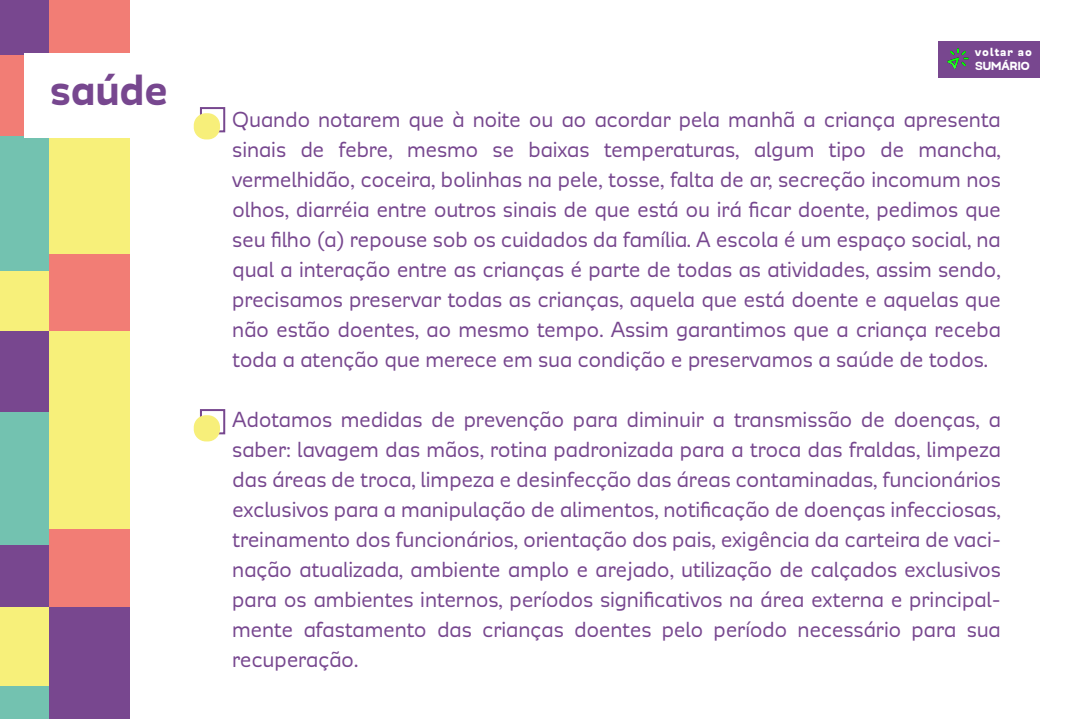
<style>
.page{position:relative;width:1080px;height:720px;background:#fff}
.page>*{position:absolute;margin:0;border:0;box-sizing:border-box;transform-origin:0 0}
.t1{font:800 50px "Modernica";letter-spacing:-.01em;color:#77478f}
.t2{font:25px/30px "Modernica";letter-spacing:-.015em;color:#77478f;text-align:justify}
.t3{font:900 13.5px/14px "Modernica";letter-spacing:.04em;color:#fff}
</style>
<div class="page">
<div style="left:49px;top:55px;width:81px;height:199px;background:#f7f07a"></div>
<div style="left:49px;top:0;width:81px;height:55px;background:#f27d75"></div>
<div style="left:0;top:135px;width:49px;height:136px;background:#73c2b0"></div>
<div style="left:0;top:0;width:49px;height:55px;background:#78478f"></div>
<div style="left:0;top:55px;width:49px;height:80px;background:#f27d75"></div>
<div style="left:49px;top:254px;width:81px;height:77px;background:#f27d75"></div>
<div style="left:0;top:271px;width:49px;height:60px;background:#f7f07a"></div>
<div style="left:49px;top:331px;width:81px;height:199px;background:#f7f07a"></div>
<div style="left:0;top:331px;width:49px;height:82px;background:#78478f"></div>
<div style="left:0;top:413px;width:49px;height:133px;background:#73c2b0"></div>
<div style="left:49px;top:530px;width:81px;height:77px;background:#f27d75"></div>
<div style="left:0;top:546px;width:49px;height:61px;background:#78478f"></div>
<div style="left:0;top:607px;width:49px;height:79px;background:#f7f07a"></div>
<div style="left:0;top:686px;width:49px;height:33px;background:#73c2b0"></div>
<div style="left:49px;top:607px;width:81px;height:112px;background:#78478f"></div>
<div style="left:24px;top:53px;width:224px;height:84px;background:#fff"></div>
<div style="left:200px;top:107px;width:25px;height:25px;border:2px solid #77478f"></div>
<div style="left:194px;top:113px;width:26px;height:26px;background:#f7ef7a;border-radius:12px"></div>
<div style="left:200px;top:409px;width:25px;height:25px;border:2px solid #77478f"></div>
<div style="left:194px;top:415px;width:26px;height:26px;background:#f7ef7a;border-radius:12px"></div>
<div style="left:939px;top:41px;width:101px;height:37px;background:#78478f"></div>
<svg style="left:938px;top:41px;width:31px;height:30px"></svg>
<h1 class="t1" style="left:50px;top:67px;width:120px">saúde</h1>
<p class="t3" style="left:975px;top:45px;width:59px">voltar ao<br>SUMÁRIO</p>
<p class="t2" style="left:232px;top:106px;width:770px">Quando notarem que à noite ou ao acordar pela manhã a criança apresenta sinais de febre, mesmo se baixas temperaturas, algum tipo de mancha, vermelhidão, coceira, bolinhas na pele, tosse, falta de ar, secreção incomum nos olhos, diarréia entre outros sinais de que está ou irá ficar doente, pedimos que seu filho (a) repouse sob os cuidados da família. A escola é um espaço social, na qual a interação entre as crianças é parte de todas as atividades, assim sendo, precisamos preservar todas as crianças, aquela que está doente e aquelas que não estão doentes, ao mesmo tempo. Assim garantimos que a criança receba toda a atenção que merece em sua condição e preservamos a saúde de todos.</p>
<p class="t2" style="left:232px;top:406px;width:770px">Adotamos medidas de prevenção para diminuir a transmissão de doenças, a saber: lavagem das mãos, rotina padronizada para a troca das fraldas, limpeza das áreas de troca, limpeza e desinfecção das áreas contaminadas, funcionários exclusivos para a manipulação de alimentos, notificação de doenças infecciosas, treinamento dos funcionários, orientação dos pais, exigência da carteira de vaci&shy;nação atualizada, ambiente amplo e arejado, utilização de calçados exclusivos para os ambientes internos, períodos significativos na área externa e principal&shy;mente afastamento das crianças doentes pelo período necessário para sua recuperação.</p>
</div>
